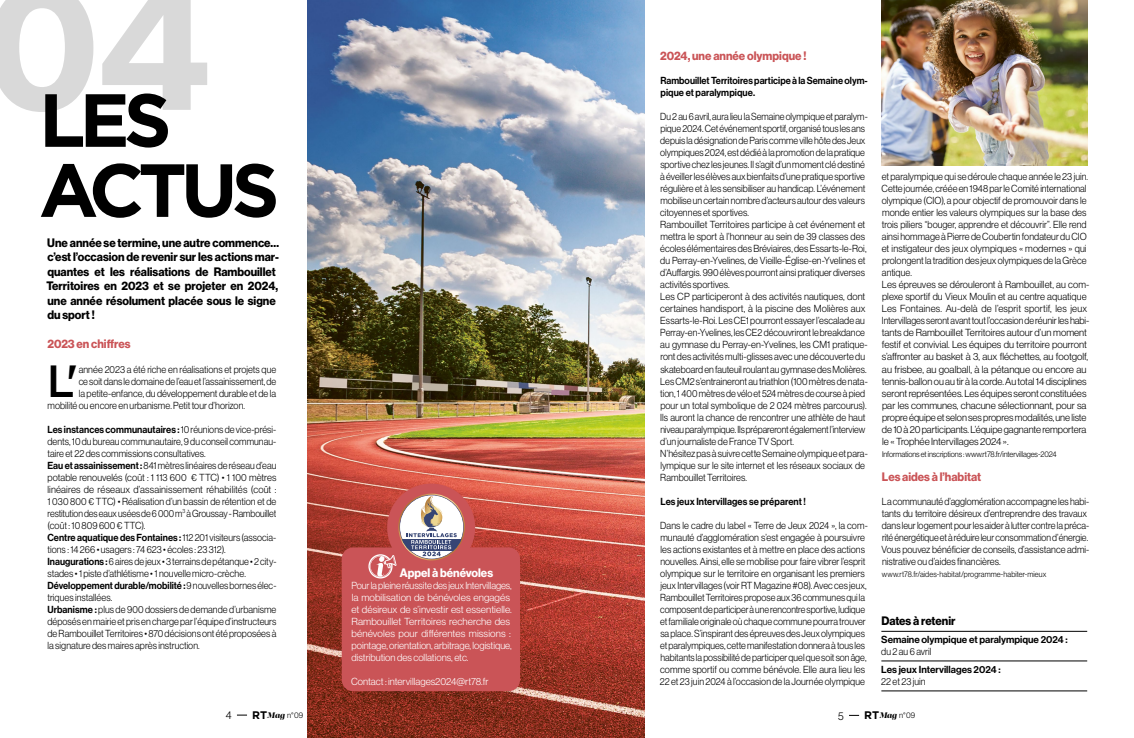
<style>
.page{position:relative;width:1134px;height:738px;background:#fff}
.page>*{position:absolute;margin:0;border:0;box-sizing:border-box;transform-origin:0 0}
.t1{font:600 179.7px "Gibson";color:#000}
.t2{font:700 75px/70px "Gotham";letter-spacing:-.08em;color:#000}
.t3{font:500 45px "Gotham";color:#000}
.t4{font:12px/14.4px "N Haas Grotesk DS Pro 75 Bd";color:#000;scale:.95 1}
.t5{font:12px "N Haas Grotesk DS Pro 75 Bd";color:#ca5457;scale:.95 1}
.t6{font:12px "N Haas Grotesk DS Pro 75 Bd";color:#fff;scale:.95 1}
.t7{font:11px "N Haas Grotesk DS Pro 45 Lt";color:#000}
.t8{font:10px/12px "N Haas Grotesk DS Pro 45 Lt";letter-spacing:.005em;color:#000;scale:.95 1}
.t9{font:10px/12px "N Haas Grotesk DS Pro 45 Lt";letter-spacing:.005em;color:#000;scale:.93 1}
.t10{font:10px/12px "N Haas Grotesk DS Pro 45 Lt";letter-spacing:.005em;color:#000;scale:.94 1}
.t11{font:10px/12px "N Haas Grotesk DS Pro 45 Lt";color:#fff}
.t12{font:10px/12px "N Haas Grotesk DS Pro 65 Md";letter-spacing:.005em;color:#000;scale:.94 1}
.t13{font:10px "N Haas Grotesk DS Pro 65 Md";letter-spacing:.005em;color:#000;scale:.95 1}
.t14{font:10px "N Haas Grotesk DS Pro 65 Md";letter-spacing:.005em;color:#000}
.t15{font:8px "N Haas Grotesk DS Pro 45 Lt";letter-spacing:-.01em;color:#000}
.t16{font:8px "N Haas Grotesk DS Pro 45 Lt";letter-spacing:.015em;color:#000;scale:.95 1}
.s1{font-family:"N Haas Grotesk DS Pro 45 Lt"}
.s2{font-family:"N Haas Grotesk DS Pro 65 Md"}
.s3{font-family:"Gotham";font-weight:700;font-size:11px}
.s4{font-family:"Lust";font-style:italic}
</style>
<div class="page">
<img style="left:308px;top:0;width:337px;height:737px">
<img style="left:881px;top:0;width:206px;height:165px">
<div style="left:342px;top:547px;width:178px;height:143px;background:#ca5457;border-radius:11px"></div>
<div style="left:387px;top:483px;width:88px;height:88px;background:#ca5457;border-radius:50%"></div>
<svg style="left:368px;top:493px;width:97px;height:85px"></svg>
<hr style="left:881px;top:660px;width:206px;height:1px;background:#000">
<hr style="left:881px;top:690px;width:206px;height:1px;background:#000">
<hr style="left:881px;top:630px;width:206px;height:1px;background:#000">
<h1 class="t1" style="left:-14px;top:-60px;width:226px">04</h1>
<h2 class="t2" style="left:39px;top:83px;width:242px">LES<br>ACTUS</h2>
<p class="t4" style="left:46px;top:235px;width:247px">Une année se termine, une autre commence… c’est l’occasion de revenir sur les actions mar&shy;quantes et les réalisations de Rambouillet Territoires en 2023 et se projeter en 2024, une année résolument placée sous le signe du sport !</p>
<p class="t5" style="left:47px;top:337px;width:89px">2023 en chiffres</p>
<p class="t8" style="left:79px;top:363px;width:210px">année 2023 a été riche en réalisations et projets que</p>
<p class="t10" style="left:79px;top:375px;width:212px">ce soit dans le domaine de l’eau et l’assainissement, de</p>
<p class="t8" style="left:79px;top:387px;width:210px">la petite-enfance, du développement durable et de la</p>
<p class="t8" style="left:47px;top:399px;width:210px">mobilité ou encore en urbanisme. Petit tour d’horizon.</p>
<p class="t13" style="left:47px;top:423px;width:242px">Les instances communautaires : <span class="s1">10 réunions de vice-prési-</span></p>
<p class="t8" style="left:47px;top:435px;width:242px">dents, 10 du bureau communautaire, 9 du conseil communau&shy;taire et 22 des commissions consultatives.<br><span class="s2">Eau et assainissement :</span> 841 mètres linéaires de réseau d’eau potable renouvelés (coût : 1 113 600 € TTC) • 1 100 mètres linéaires de réseaux d’assainissement réhabilités (coût :<br>1 030 800 € TTC) • Réalisation d’un bassin de rétention et de restitution des eaux usées de 6 000 m<sup>3</sup> à Groussay - Rambouillet (coût : 10 809 600 € TTC).</p>
<p class="t12" style="left:47px;top:531px;width:245px">Centre aquatique des Fontaines : <span class="s1">112 201 visiteurs (associa-</span></p>
<p class="t8" style="left:47px;top:543px;width:242px">tions : 14 266 • usagers : 74 623 • écoles : 23 312).<br><span class="s2">Inaugurations :</span> 6 aires de jeux • 3 terrains de pétanque • 2 city&shy;stades • 1 piste d’athlétisme • 1 nouvelle micro-crèche.</p>
<p class="t12" style="left:47px;top:579px;width:245px">Développement durable/mobilité : <span class="s1">9 nouvelles bornes élec-</span></p>
<p class="t8" style="left:47px;top:591px;width:242px">triques installées.<br><span class="s2">Urbanisme :</span> plus de 900 dossiers de demande d’urbanisme déposés en mairie et pris en charge par l’équipe d’instructeurs de Rambouillet Territoires • 870 décisions ont été proposées à la signature des maires après instruction.</p>
<h3 class="t3" style="left:47px;top:351px;width:33px">L'</h3>
<p class="t6" style="left:400px;top:565px;width:100px">Appel à bénévoles</p>
<p class="t11" style="left:351px;top:579px;width:162px">Pour la pleine réussite des jeux Intervillages, la mobilisation de bénévoles engagés et désireux de s’investir est essentielle.<br>Rambouillet Territoires recherche des bénévoles pour différentes missions : pointage, orientation, arbitrage, logistique, distribution des collations, etc.</p>
<p class="t11" style="left:351px;top:675px;width:139px">Contact : intervillages2024@rt78.fr</p>
<p class="t5" style="left:660px;top:49px;width:155px">2024, une année olympique !</p>
<p class="t12" style="left:660px;top:75px;width:222px">Rambouillet Territoires participe à la Semaine olym&shy;pique et paralympique.</p>
<p class="t9" style="left:660px;top:111px;width:225px">Du 2 au 6 avril, aura lieu la Semaine olympique et paralym&shy;pique 2024. Cet événement sportif, organisé tous les ans depuis la désignation de Paris comme ville hôte des Jeux olympiques 2024, est dédié à la promotion de la pratique sportive chez les jeunes. Il s’agit d’un moment clé destiné à éveiller les élèves aux bienfaits d’une pratique sportive régulière et à les sensibiliser au handicap. L’événement mobilise un certain nombre d’acteurs autour des valeurs citoyennes et sportives.<br>Rambouillet Territoires participe à cet événement et mettra le sport à l’honneur au sein de 39 classes des écoles élémentaires des Bréviaires, des Essarts-le-Roi, du Perray-en-Yvelines, de Vieille-Église-en-Yvelines et d’Auffargis. 990 élèves pourront ainsi pratiquer diverses activités sportives.<br>Les CP participeront à des activités nautiques, dont certaines handisport, à la piscine des Molières aux Essarts-le-Roi. Les CE1 pourront essayer l’escalade au Perray-en-Yvelines, les CE2 découvriront le breakdance au gymnase du Perray-en-Yvelines, les CM1 pratique&shy;ront des activités multi-glisses avec une découverte du skateboard en fauteuil roulant au gymnase des Molières.<br>Les CM2 s’entraineront au triathlon (100 mètres de nata&shy;tion, 1 400 mètres de vélo et 524 mètres de course à pied pour un total symbolique de 2 024 mètres parcourus).<br>Ils auront la chance de rencontrer une athlète de haut niveau paralympique. Ils prépareront également l’interview d’un journaliste de France TV Sport.<br>N’hésitez pas à suivre cette Semaine olympique et para&shy;lympique sur le site internet et les réseaux sociaux de Rambouillet Territoires.</p>
<p class="t13" style="left:660px;top:495px;width:155px">Les jeux Intervillages se préparent !</p>
<p class="t8" style="left:660px;top:519px;width:220px">Dans le cadre du label « Terre de Jeux 2024 », la com&shy;munauté d’agglomération s’est engagée à poursuivre les actions existantes et à mettre en place des actions nouvelles. Ainsi, elle se mobilise pour faire vibrer l’esprit olympique sur le territoire en organisant les premiers jeux Intervillages (voir RT Magazine #08). Avec ces jeux, Rambouillet Territoires propose aux 36 communes qui la composent de participer à une rencontre sportive, ludique et familiale originale où chaque commune pourra trouver sa place. S’inspirant des épreuves des Jeux olympiques et paralympiques, cette manifestation donnera à tous les habitants la possibilité de participer quel que soit son âge, comme sportif ou comme bénévole. Elle aura lieu les 22 et 23 juin 2024 à l’occasion de la Journée olympique</p>
<p class="t8" style="left:881px;top:171px;width:220px">et paralympique qui se déroule chaque année le 23 juin.<br>Cette journée, créée en 1948 par le Comité international olympique (CIO), a pour objectif de promouvoir dans le monde entier les valeurs olympiques sur la base des trois piliers “bouger, apprendre et découvrir”. Elle rend ainsi hommage à Pierre de Coubertin fondateur du CIO et instigateur des jeux olympiques « modernes » qui prolongent la tradition des jeux olympiques de la Grèce antique.<br>Les épreuves se dérouleront à Rambouillet, au com&shy;plexe sportif du Vieux Moulin et au centre aquatique Les Fontaines. Au-delà de l’esprit sportif, les jeux Intervillages seront avant tout l’occasion de réunir les habi&shy;tants de Rambouillet Territoires autour d’un moment festif et convivial. Les équipes du territoire pourront s’affronter au basket à 3, aux fléchettes, au footgolf, au frisbee, au goalball, à la pétanque ou encore au tennis-ballon ou au tir à la corde. Au total 14 disciplines seront représentées. Les équipes seront constituées par les communes, chacune sélectionnant, pour sa propre équipe et selon ses propres modalités, une liste de 10 à 20 participants. L’équipe gagnante remportera le « Trophée Intervillages 2024 ».</p>
<p class="t15" style="left:882px;top:449px;width:176px">Informations et inscriptions : www.rt78.fr/intervillages-2024</p>
<p class="t5" style="left:882px;top:469px;width:106px">Les aides à l’habitat</p>
<p class="t10" style="left:881px;top:495px;width:223px">La communauté d’agglomération accompagne les habi&shy;tants du territoire désireux d’entreprendre des travaux dans leur logement pour les aider à lutter contre la préca&shy;rité énergétique et à réduire leur consommation d’énergie.<br>Vous pouvez bénéficier de conseils, d’assistance admi&shy;nistrative ou d’aides financières.</p>
<p class="t16" style="left:882px;top:569px;width:175px">www.rt78.fr/aides-habitat/programme-habiter-mieux</p>
<p class="t4" style="left:881px;top:613px;width:80px">Dates à retenir</p>
<p class="t14" style="left:881px;top:633px;width:188px">Semaine olympique et paralympique 2024 :</p>
<p class="t8" style="left:881px;top:645px;width:54px">du 2 au 6 avril</p>
<p class="t14" style="left:881px;top:663px;width:121px">Les jeux Intervillages 2024 :</p>
<p class="t8" style="left:881px;top:674px;width:48px">22 et 23 juin</p>
<p class="t7" style="left:226px;top:708px;width:7px">4</p>
<p class="t15" style="left:252px;top:710px;width:52px"><span class="s3">RT</span><span class="s4">Mag</span> n° 09</p>
<p class="t7" style="left:838px;top:709px;width:7px">5</p>
<p class="t15" style="left:864px;top:710px;width:52px"><span class="s3">RT</span><span class="s4">Mag</span> n° 09</p>
</div>
